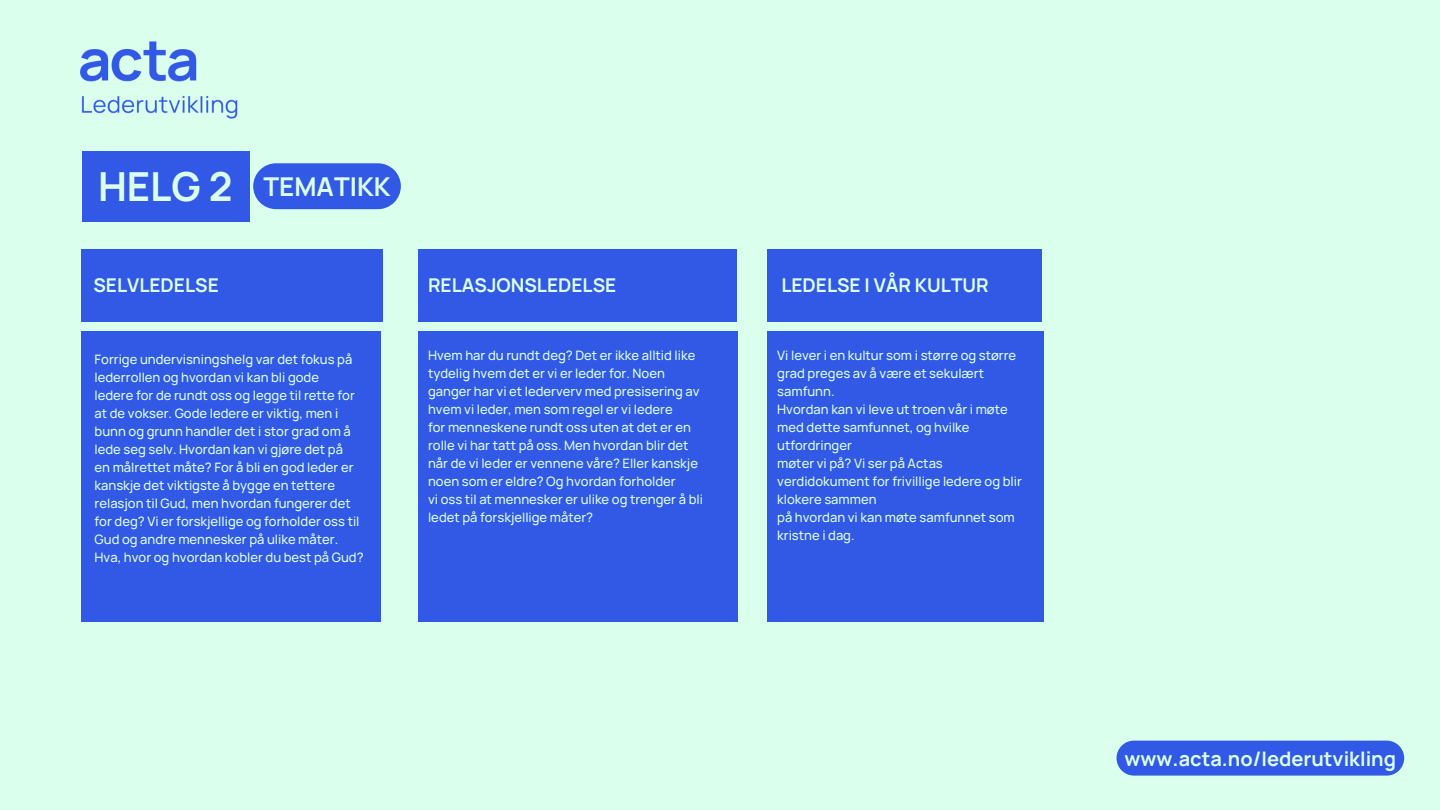
<style>
.page{position:relative;width:1440px;height:810px;background:#dbffed}
.page>*{position:absolute;margin:0;border:0;box-sizing:border-box;transform-origin:0 0}
.t1{font:700 40px "Manrope";color:#dbffed}
.t2{font:700 25.9px "Manrope";color:#dbffed}
.t3{font:700 20px "Manrope";color:#dbffed}
.t4{font:700 19px "Manrope";color:#dbffed}
.t5{font:500 13px/18px "Manrope";color:#dbffed}
</style>
<div class="page">
<img style="left:80px;top:41px;width:158px;height:78px">
<div style="left:82px;top:151px;width:167px;height:70px;background:#3259e5"></div>
<div style="left:82px;top:249px;width:300px;height:72px;background:#3259e5"></div>
<div style="left:82px;top:332px;width:299px;height:289px;background:#3259e5"></div>
<div style="left:418px;top:249px;width:319px;height:72px;background:#3259e5"></div>
<div style="left:418px;top:332px;width:320px;height:289px;background:#3259e5"></div>
<div style="left:767px;top:249px;width:275px;height:72px;background:#3259e5"></div>
<div style="left:767px;top:332px;width:277px;height:289px;background:#3259e5"></div>
<svg style="left:253px;top:163px;width:148px;height:46px"></svg>
<div style="left:1117px;top:741px;width:287px;height:35px;background:#3259e5"></div>
<h1 class="t1" style="left:98px;top:159px;width:136px">HELG 2</h1>
<h3 class="t4" style="left:94px;top:271px;width:127px">SELVLEDELSE</h3>
<h2 class="t2" style="left:264px;top:169px;width:129px">TEMATIKK</h2>
<p class="t5" style="left:95px;top:350px;width:271px">Forrige undervisningshelg var det fokus på lederrollen og hvordan vi kan bli gode<br>ledere for de rundt oss og legge til rette for at de vokser. Gode ledere er viktig, men i bunn og grunn handler det i stor grad om å lede seg selv. Hvordan kan vi gjøre det på<br>en målrettet måte? For å bli en god leder er kanskje det viktigste å bygge en tettere relasjon til Gud, men hvordan fungerer det for deg? Vi er forskjellige og forholder oss til Gud og andre mennesker på ulike måter.<br>Hva, hvor og hvordan kobler du best på Gud?</p>
<h3 class="t4" style="left:428px;top:272px;width:190px">RELASJONSLEDELSE</h3>
<p class="t5" style="left:428px;top:346px;width:276px">Hvem har du rundt deg? Det er ikke alltid like tydelig hvem det er vi er leder for. Noen ganger har vi et lederverv med presisering av hvem vi leder, men som regel er vi ledere<br>for menneskene rundt oss uten at det er en rolle vi har tatt på oss. Men hvordan blir det når de vi leder er vennene våre? Eller kanskje noen som er eldre? Og hvordan forholder<br>vi oss til at mennesker er ulike og trenger å bli ledet på forskjellige måter?</p>
<h3 class="t4" style="left:781px;top:272px;width:209px">LEDELSE I VÅR KULTUR</h3>
<p class="t5" style="left:777px;top:346px;width:246px">Vi lever i en kultur som i større og større grad preges av å være et sekulært samfunn.<br>Hvordan kan vi leve ut troen vår i møte med dette samfunnet, og hvilke utfordringer<br>møter vi på? Vi ser på Actas verdidokument for frivillige ledere og blir klokere sammen<br>på hvordan vi kan møte samfunnet som kristne i dag.</p>
<h3 class="t3" style="left:1125px;top:744px;width:273px">www.acta.no/lederutvikling</h3>
</div>
